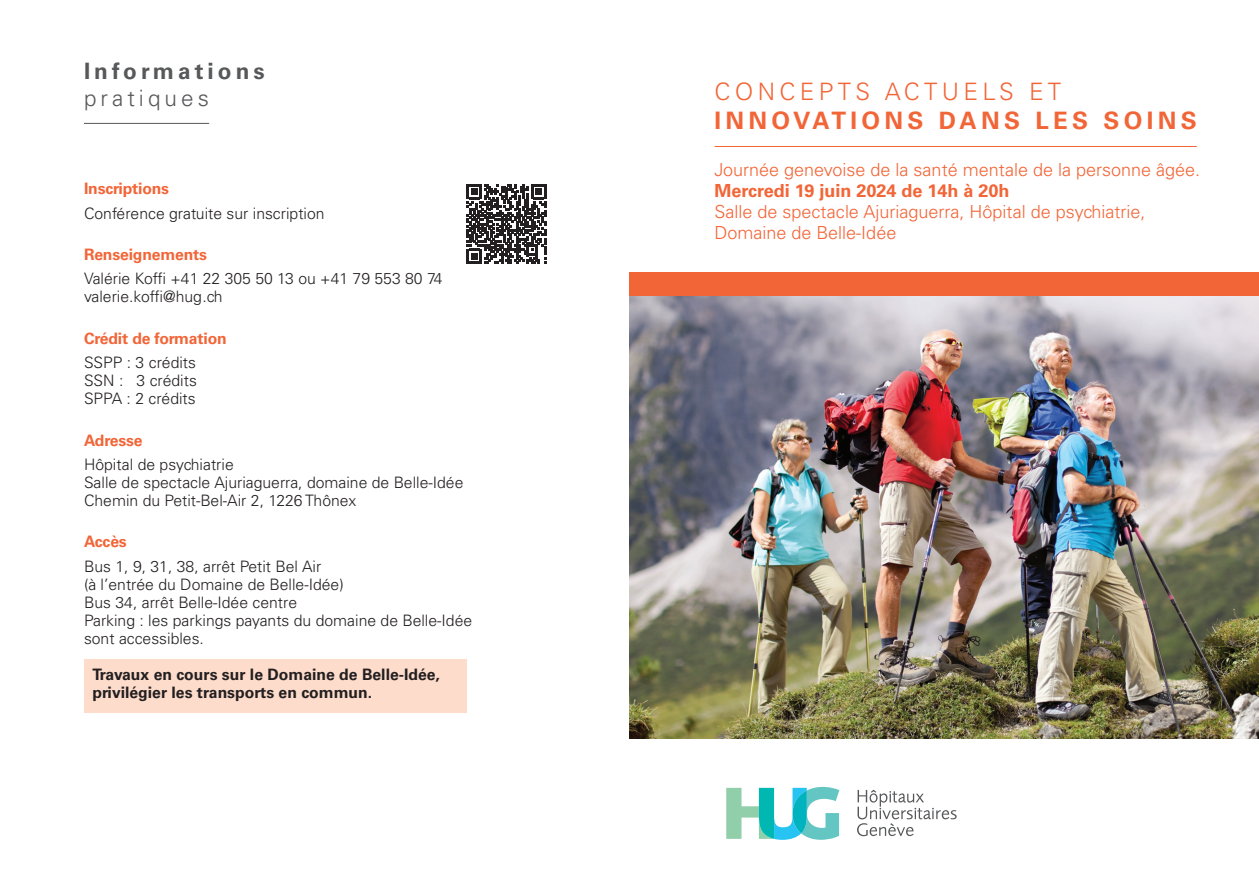
<style>
.page{position:relative;width:1259px;height:893px;background:#fff}
.page>*{position:absolute;margin:0;border:0;box-sizing:border-box;transform-origin:0 0}
.t1{font:700 24px/28.8px "Univers LT Std";letter-spacing:.18em;color:#f26537}
.t2{font:700 22.5px/27px "Univers LT Std";letter-spacing:.18em;color:#57585a}
.texte{font:300 18px/21px "Univers LT Std";color:#f26537}
.texte-2{font:700 18px "Univers LT Std";color:#f26537}
.texte-3{font:300 15.75px/18px "Univers LT Std";color:#231f20}
.texte-4{font:700 15.75px/18px "Univers LT Std";color:#231f20}
.titre_bleu{font:700 15.75px "Univers LT Std";letter-spacing:-.01em;color:#f26537}
.s1{font-weight:300}
</style>
<div class="page">
<div style="left:84px;top:659px;width:382px;height:53px;background:#fddccb"></div>
<img style="left:629px;top:295px;width:630px;height:444px">
<hr style="left:84px;top:123px;width:125px;height:1px;background:#57585a">
<svg style="left:726px;top:787px;width:113px;height:53px"></svg>
<svg style="left:857px;top:790px;width:99px;height:46px"></svg>
<hr style="left:714px;top:146px;width:482px;height:1px;background:#f26537">
<div style="left:629px;top:272px;width:630px;height:23px;background:#f26537"></div>
<svg style="left:467px;top:184px;width:79px;height:80px"></svg>
<p class="t2" style="left:84px;top:58px;width:182px">Informations <span class="s1">pratiques</span></p>
<p class="titre_bleu" style="left:84px;top:179px;width:87px">Inscriptions</p>
<p class="texte-3" style="left:84px;top:204px;width:242px">Conférence gratuite sur inscription</p>
<p class="titre_bleu" style="left:84px;top:245px;width:125px">Renseignements</p>
<p class="texte-3" style="left:84px;top:270px;width:360px">Valérie Koffi +41 22 305 50 13 ou +41 79 553 80 74</p>
<p class="texte-3" style="left:84px;top:288px;width:140px">valerie.koffi@hug.ch</p>
<p class="titre_bleu" style="left:84px;top:329px;width:144px">Crédit de formation</p>
<p class="texte-3" style="left:84px;top:354px;width:114px">SSPP : 3 crédits</p>
<p class="texte-3" style="left:84px;top:372px;width:114px">SSN : 3 crédits</p>
<p class="texte-3" style="left:84px;top:390px;width:113px">SPPA : 2 crédits</p>
<p class="titre_bleu" style="left:84px;top:431px;width:60px">Adresse</p>
<p class="texte-3" style="left:84px;top:455px;width:151px">Hôpital de psychiatrie</p>
<p class="texte-3" style="left:84px;top:473px;width:381px">Salle de spectacle Ajuriaguerra, domaine de Belle-Idée</p>
<p class="texte-3" style="left:84px;top:491px;width:274px">Chemin du Petit-Bel-Air 2, 1226 Thônex</p>
<p class="titre_bleu" style="left:84px;top:533px;width:44px">Accès</p>
<p class="texte-3" style="left:84px;top:557px;width:261px">Bus 1, 9, 31, 38, arrêt Petit Bel Air<br>(à l’entrée du Domaine de Belle-Idée)</p>
<p class="texte-3" style="left:84px;top:593px;width:215px">Bus 34, arrêt Belle-Idée centre</p>
<p class="texte-3" style="left:84px;top:611px;width:390px">Parking : les parkings payants du domaine de Belle-Idée sont accessibles.</p>
<p class="texte-4" style="left:92px;top:665px;width:349px">Travaux en cours sur le Domaine de Belle-Idée, privilégier les transports en commun.</p>
<p class="t1" style="left:714px;top:78px;width:484px"><span class="s1">CONCEPTS ACTUELS ET<br></span>INNOVATIONS DANS LES SOINS</p>
<p class="texte" style="left:714px;top:159px;width:487px">Journée genevoise de la santé mentale de la personne âgée.</p>
<p class="texte-2" style="left:714px;top:180px;width:296px">Mercredi 19 juin 2024 de 14h à 20h</p>
<p class="texte" style="left:714px;top:201px;width:432px">Salle de spectacle Ajuriaguerra, Hôpital de psychiatrie,<br>Domaine de Belle-Idée</p>
</div>
